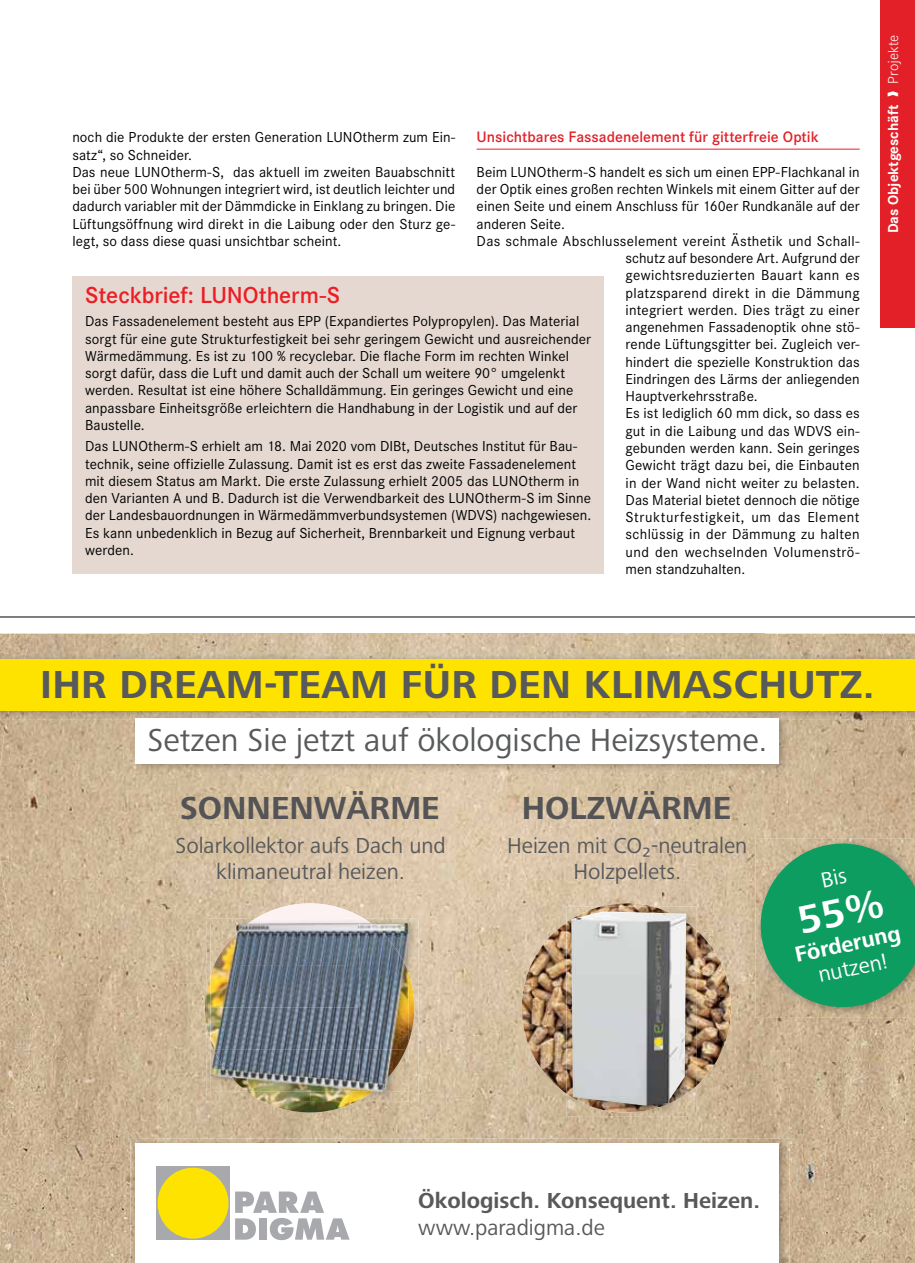
<style>
.page{position:relative;width:915px;height:1263px;background:#fff}
.page>*{position:absolute;margin:0;border:0;box-sizing:border-box;transform-origin:0 0}
.t1{font:700 40.5px "Frutiger Next LTW1 G";letter-spacing:.01em;color:#58595b}
.t2{font:33px "Frutiger Next LTW1 G";color:#58595b}
.t3{font:700 33px "Frutiger Next LTW1 G";color:#545456}
.t4{font:600 24px "Corporate S";letter-spacing:-.005em;color:#ed1d24}
.t5{font:22.5px/26.2px "Frutiger Next LTW1 G";color:#58595b;text-align:center}
.t6{font:700 22.5px "Frutiger Next LTW1 G";color:#58595b}
.t7{font:700 22.5px "Frutiger Next LTW1 G";color:#fff}
.t8{font:22.5px "Frutiger Next LTW1 G";color:#fff}
.t9{font:600 15.75px "Corporate S";color:#e31f27}
.t10{font:15px/17.2px "Corporate S";letter-spacing:.005em;color:#000}
.t11{font:15px "Corporate S";letter-spacing:.025em;color:#000}
.t12{font:15px "Corporate S";letter-spacing:.035em;color:#000}
.t13{font:700 15px "Corporate S";color:#fff}
.s1{font-weight:300}
</style>
<div class="page">
<div style="left:880px;top:0;width:34px;height:327px;background:#e31f27"></div>
<hr style="left:476px;top:149px;width:383px;height:1px;background:#e31f27">
<img style="left:0;top:984px;width:914px;height:279px">
<img style="left:712px;top:984px;width:154px;height:154px">
<img style="left:89px;top:1087px;width:624px;height:51px">
<img style="left:696px;top:1066px;width:17px;height:21px">
<img style="left:406px;top:774px;width:154px;height:313px">
<img style="left:48px;top:724px;width:205px;height:363px">
<svg style="left:865px;top:1018px;width:3px;height:5px"></svg>
<img style="left:0;top:634px;width:49px;height:389px">
<img style="left:662px;top:774px;width:101px;height:210px">
<img style="left:559px;top:774px;width:103px;height:133px">
<img style="left:253px;top:774px;width:153px;height:144px">
<img style="left:763px;top:634px;width:151px;height:204px">
<img style="left:48px;top:634px;width:102px;height:90px">
<img style="left:150px;top:634px;width:614px;height:20px">
<img style="left:276px;top:903px;width:34px;height:6px">
<img style="left:206px;top:918px;width:212px;height:183px">
<img style="left:248px;top:918px;width:122px;height:5px">
<img style="left:206px;top:974px;width:4px;height:68px">
<img style="left:408px;top:974px;width:6px;height:68px">
<img style="left:247px;top:1092px;width:125px;height:9px">
<img style="left:210px;top:923px;width:4px;height:169px">
<img style="left:214px;top:923px;width:145px;height:42px">
<img style="left:359px;top:923px;width:49px;height:127px">
<img style="left:210px;top:965px;width:149px;height:85px">
<img style="left:213px;top:1049px;width:192px;height:43px">
<img style="left:522px;top:903px;width:130px;height:93px">
<img style="left:566px;top:1109px;width:130px;height:7px">
<img style="left:566px;top:907px;width:87px;height:205px">
<img style="left:652px;top:907px;width:44px;height:202px">
<img style="left:571px;top:911px;width:115px;height:196px">
<img style="left:7px;top:654px;width:900px;height:66px">
<div style="left:0;top:659px;width:914px;height:51px;background:#ffe300"></div>
<img style="left:130px;top:713px;width:659px;height:61px">
<div style="left:136px;top:719px;width:643px;height:45px;background:#fff"></div>
<img style="left:755px;top:838px;width:159px;height:180px">
<img style="left:134px;top:1138px;width:646px;height:125px">
<div style="left:136px;top:1144px;width:643px;height:119px;background:#fff"></div>
<div style="left:156px;top:1166px;width:73px;height:74px;background:#a7a9ac"></div>
<div style="left:157px;top:1168px;width:71px;height:70px;background:#ffe300;border-radius:50%"></div>
<svg style="left:235px;top:1191px;width:114px;height:49px"></svg>
<hr style="left:0;top:617px;width:914px;height:1px;background:#000">
<div style="left:72px;top:276px;width:532px;height:298px;background:#e4d8d1"></div>
<svg style="left:760px;top:843px;width:154px;height:164px;background:#30a069"></svg>
<p class="t10" style="left:72px;top:128px;width:384px">noch die Produkte der ersten Generation LUNOtherm zum Ein&shy;satz“, so Schneider.<br>Das neue LUNOtherm-S, das aktuell im zweiten Bauabschnitt bei über 500 Wohnungen integriert wird, ist deutlich leichter und dadurch variabler mit der Dämmdicke in Einklang zu bringen. Die Lüftungsöffnung wird direkt in die Laibung oder den Sturz ge&shy;legt, so dass diese quasi unsichtbar scheint.</p>
<p class="t9" style="left:476px;top:126px;width:343px">Unsichtbares Fassadenelement für gitterfreie Optik</p>
<p class="t10" style="left:476px;top:163px;width:384px">Beim LUNOtherm-S handelt es sich um einen EPP-Flachkanal in</p>
<p class="t10" style="left:476px;top:180px;width:384px">der Optik eines großen rechten Winkels mit einem Gitter auf der</p>
<p class="t10" style="left:476px;top:197px;width:384px">einen Seite und einem Anschluss für 160er Rundkanäle auf der</p>
<p class="t10" style="left:476px;top:215px;width:90px">anderen Seite.</p>
<p class="t10" style="left:476px;top:232px;width:384px">Das schmale Abschlusselement vereint Ästhetik und Schall-</p>
<p class="t10" style="left:625px;top:249px;width:235px">schutz auf besondere Art. Aufgrund der</p>
<p class="t11" style="left:625px;top:266px;width:235px">gewichtsreduzierten Bauart kann es</p>
<p class="t10" style="left:625px;top:284px;width:235px">platzsparend direkt in die Dämmung</p>
<p class="t10" style="left:625px;top:301px;width:235px">integriert werden. Dies trägt zu einer</p>
<p class="t10" style="left:625px;top:318px;width:235px">angenehmen Fassadenoptik ohne stö-</p>
<p class="t10" style="left:625px;top:335px;width:235px">rende Lüftungsgitter bei. Zugleich ver-</p>
<p class="t10" style="left:625px;top:353px;width:235px">hindert die spezielle Konstruktion das</p>
<p class="t10" style="left:625px;top:370px;width:235px">Eindringen des Lärms der anliegenden</p>
<p class="t10" style="left:625px;top:387px;width:134px">Hauptverkehrsstraße.</p>
<p class="t10" style="left:625px;top:404px;width:235px">Es ist lediglich 60 mm dick, so dass es</p>
<p class="t10" style="left:625px;top:422px;width:235px">gut in die Laibung und das WDVS ein-</p>
<p class="t10" style="left:625px;top:439px;width:235px">gebunden werden kann. Sein geringes</p>
<p class="t10" style="left:625px;top:456px;width:235px">Gewicht trägt dazu bei, die Einbauten</p>
<p class="t10" style="left:625px;top:473px;width:235px">in der Wand nicht weiter zu belasten.</p>
<p class="t10" style="left:625px;top:491px;width:235px">Das Material bietet dennoch die nötige</p>
<p class="t12" style="left:625px;top:507px;width:235px">Strukturfestigkeit, um das Element</p>
<p class="t10" style="left:625px;top:525px;width:235px">schlüssig in der Dämmung zu halten</p>
<p class="t11" style="left:625px;top:542px;width:235px">und den wechselnden Volumenströ-</p>
<p class="t10" style="left:625px;top:560px;width:121px">men standzuhalten.</p>
<h3 class="t4" style="left:85px;top:279px;width:256px">Steckbrief: LUNOtherm-S</h3>
<p class="t10" style="left:85px;top:312px;width:507px">Das Fassadenelement besteht aus EPP (Expandiertes Polypropylen). Das Material sorgt für eine gute Strukturfestigkeit bei sehr geringem Gewicht und ausreichender Wärmedämmung. Es ist zu 100 % recyclebar. Die flache Form im rechten Winkel sorgt dafür, dass die Luft und damit auch der Schall um weitere 90° umgelenkt werden. Resultat ist eine höhere Schalldämmung. Ein geringes Gewicht und eine anpassbare Einheitsgröße erleichtern die Handhabung in der Logistik und auf der Baustelle.</p>
<p class="t10" style="left:85px;top:437px;width:507px">Das LUNOtherm-S erhielt am 18. Mai 2020 vom DIBt, Deutsches Institut für Bau&shy;technik, seine offizielle Zulassung. Damit ist es erst das zweite Fassadenelement mit diesem Status am Markt. Die erste Zulassung erhielt 2005 das LUNOtherm in den Varianten A und B. Dadurch ist die Verwendbarkeit des LUNOtherm-S im Sinne der Landesbauordnungen in Wärmedämmverbundsystemen (WDVS) nachgewiesen.<br>Es kann unbedenklich in Bezug auf Sicherheit, Brennbarkeit und Eignung verbaut werden.</p>
<p class="t13" style="left:882px;top:233px;width:200px;rotate:-90deg">Das Objektgeschäft ❱ <span class="s1">Projekte</span></p>
<h1 class="t1" style="left:40px;top:662px;width:836px">IHR DREAM-TEAM FÜR DEN KLIMASCHUTZ.</h1>
<h2 class="t2" style="left:147px;top:721px;width:621px">Setzen Sie jetzt auf ökologische Heizsysteme.</h2>
<h2 class="t3" style="left:180px;top:789px;width:261px">SONNENWÄRME</h2>
<h2 class="t3" style="left:521px;top:789px;width:211px">HOLZWÄRME</h2>
<h3 class="t5" style="left:175px;top:833px;width:272px">Solarkollektor aufs Dach und klimaneutral heizen.</h3>
<h3 class="t5" style="left:507px;top:833px;width:241px">Heizen mit CO2-neutralen<br>Holzpellets.</h3>
<h3 class="t7" style="left:792px;top:942px;width:107px;rotate:-12deg">Förderung</h3>
<h3 class="t8" style="left:815px;top:962px;width:77px;rotate:-12deg">nutzen!</h3>
<h3 class="t6" style="left:418px;top:1187px;width:343px">Ökologisch. Konsequent. Heizen.</h3>
<h3 class="t5" style="left:418px;top:1215px;width:188px">www.paradigma.de</h3>
</div>
